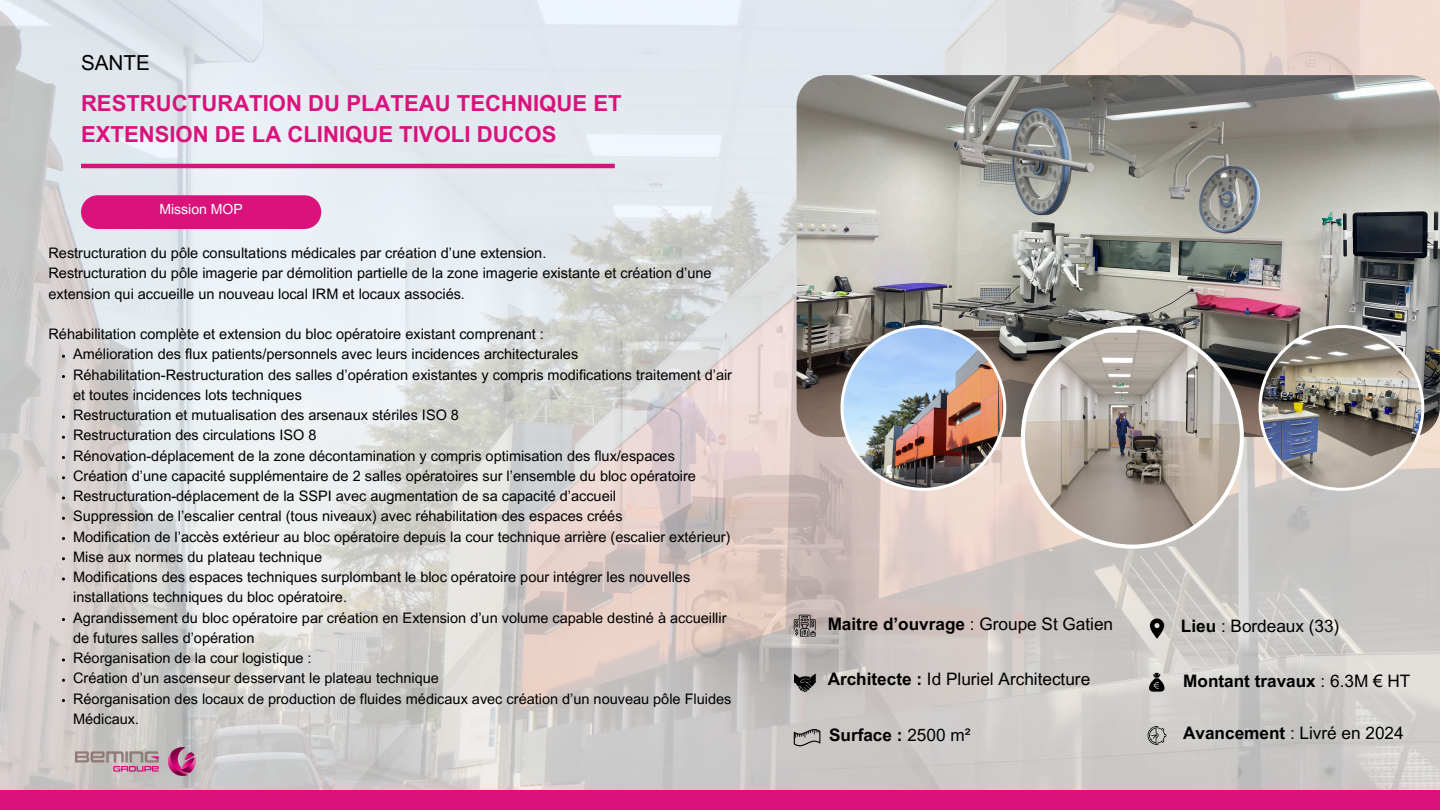
<style>
.page{position:relative;width:1440px;height:810px;background:#fff}
.page>*{position:absolute;margin:0;border:0;box-sizing:border-box;transform-origin:0 0}
.t1{font:700 22.1px/30.5px "Arial MT Pro";color:#da127c}
.t2{font:20.7px "Arial MT Pro";color:#000}
.t3{font:17.2px "Arial MT Pro";color:#000}
.t4{font:700 17.2px "Arial MT Pro";color:#000}
.t5{font:14.5px/20.2px "Arial MT Pro";color:#000}
.t6{font:14px "Arial MT Pro";color:#fff}
.s1{font-weight:400}
.s2{font-weight:700}
</style>
<div class="page">
<img style="left:0;top:0;width:1440px;height:791px">
<hr style="left:81px;top:164px;width:534px;height:4px;background:#da127c">
<div style="left:0;top:791px;width:1440px;height:19px;background:#da127c"></div>
<img style="left:75px;top:748px;width:120px;height:27px">
<svg style="left:794px;top:615px;width:22px;height:21px"></svg>
<svg style="left:1150px;top:618px;width:14px;height:21px"></svg>
<svg style="left:794px;top:673px;width:22px;height:19px"></svg>
<svg style="left:1149px;top:673px;width:16px;height:19px"></svg>
<svg style="left:794px;top:729px;width:26px;height:17px"></svg>
<svg style="left:1148px;top:726px;width:18px;height:19px"></svg>
<div style="left:81px;top:195px;width:240px;height:34px;background:#da127c;border-radius:17px"></div>
<img style="left:797px;top:75px;width:643px;height:362px;border-radius:30px">
<svg style="left:1021px;top:326px;width:223px;height:223px;background:#aea69e"></svg>
<img style="left:840px;top:325px;width:166px;height:166px">
<img style="left:1259px;top:325px;width:165px;height:166px">
<p class="t2" style="left:81px;top:55px;width:70px">SANTE</p>
<p class="t1" style="left:81px;top:91px;width:542px">RESTRUCTURATION DU PLATEAU TECHNIQUE ET<br>EXTENSION DE LA CLINIQUE TIVOLI DUCOS</p>
<p class="t6" style="left:159px;top:204px;width:85px">Mission MOP</p>
<p class="t5" style="left:48px;top:245px;width:499px">Restructuration du pôle consultations médicales par création d’une extension.</p>
<p class="t5" style="left:48px;top:265px;width:665px">Restructuration du pôle imagerie par démolition partielle de la zone imagerie existante et création d’une extension qui accueille un nouveau local IRM et locaux associés.</p>
<p class="t5" style="left:48px;top:326px;width:497px">Réhabilitation complète et extension du bloc opératoire existant comprenant :</p>
<p class="t5" style="left:73px;top:346px;width:507px">Amélioration des flux patients/personnels avec leurs incidences architecturales</p>
<p class="t5" style="left:73px;top:366px;width:660px">Réhabilitation-Restructuration des salles d’opération existantes y compris modifications traitement d’air et toutes incidences lots techniques</p>
<p class="t5" style="left:73px;top:407px;width:387px">Restructuration et mutualisation des arsenaux stériles ISO 8</p>
<p class="t5" style="left:73px;top:427px;width:245px">Restructuration des circulations ISO 8</p>
<p class="t5" style="left:73px;top:447px;width:603px">Rénovation-déplacement de la zone décontamination y compris optimisation des flux/espaces</p>
<p class="t5" style="left:73px;top:467px;width:624px">Création d’une capacité supplémentaire de 2 salles opératoires sur l’ensemble du bloc opératoire</p>
<p class="t5" style="left:73px;top:488px;width:545px">Restructuration-déplacement de la SSPI avec augmentation de sa capacité d’accueil</p>
<p class="t5" style="left:73px;top:508px;width:551px">Suppression de l’escalier central (tous niveaux) avec réhabilitation des espaces créés</p>
<p class="t5" style="left:73px;top:528px;width:659px">Modification de l’accès extérieur au bloc opératoire depuis la cour technique arrière (escalier extérieur)</p>
<p class="t5" style="left:73px;top:548px;width:250px">Mise aux normes du plateau technique</p>
<p class="t5" style="left:73px;top:569px;width:619px">Modifications des espaces techniques surplombant le bloc opératoire pour intégrer les nouvelles installations techniques du bloc opératoire.</p>
<p class="t5" style="left:73px;top:609px;width:655px">Agrandissement du bloc opératoire par création en Extension d’un volume capable destiné à accueillir de futures salles d’opération</p>
<p class="t5" style="left:73px;top:650px;width:240px">Réorganisation de la cour logistique :</p>
<p class="t5" style="left:73px;top:670px;width:367px">Création d’un ascenseur desservant le plateau technique</p>
<p class="t5" style="left:73px;top:690px;width:660px">Réorganisation des locaux de production de fluides médicaux avec création d’un nouveau pôle Fluides<br>Médicaux.</p>
<p class="t4" style="left:828px;top:618px;width:287px">Maitre d’ouvrage <span class="s1">: Groupe St Gatien</span></p>
<p class="t3" style="left:1181px;top:619px;width:160px"><span class="s2">Lieu</span> : Bordeaux (33)</p>
<p class="t3" style="left:828px;top:672px;width:264px"><span class="s2">Architecte :</span> Id Pluriel Architecture</p>
<p class="t4" style="left:1183px;top:674px;width:229px">Montant travaux <span class="s1">: 6.3M € HT</span></p>
<p class="t4" style="left:829px;top:728px;width:143px">Surface : <span class="s1">2500 m²</span></p>
<h3 class="t3" style="left:1183px;top:726px;width:222px"><span class="s2">Avancement</span> : Livré en 2024</h3>
</div>
